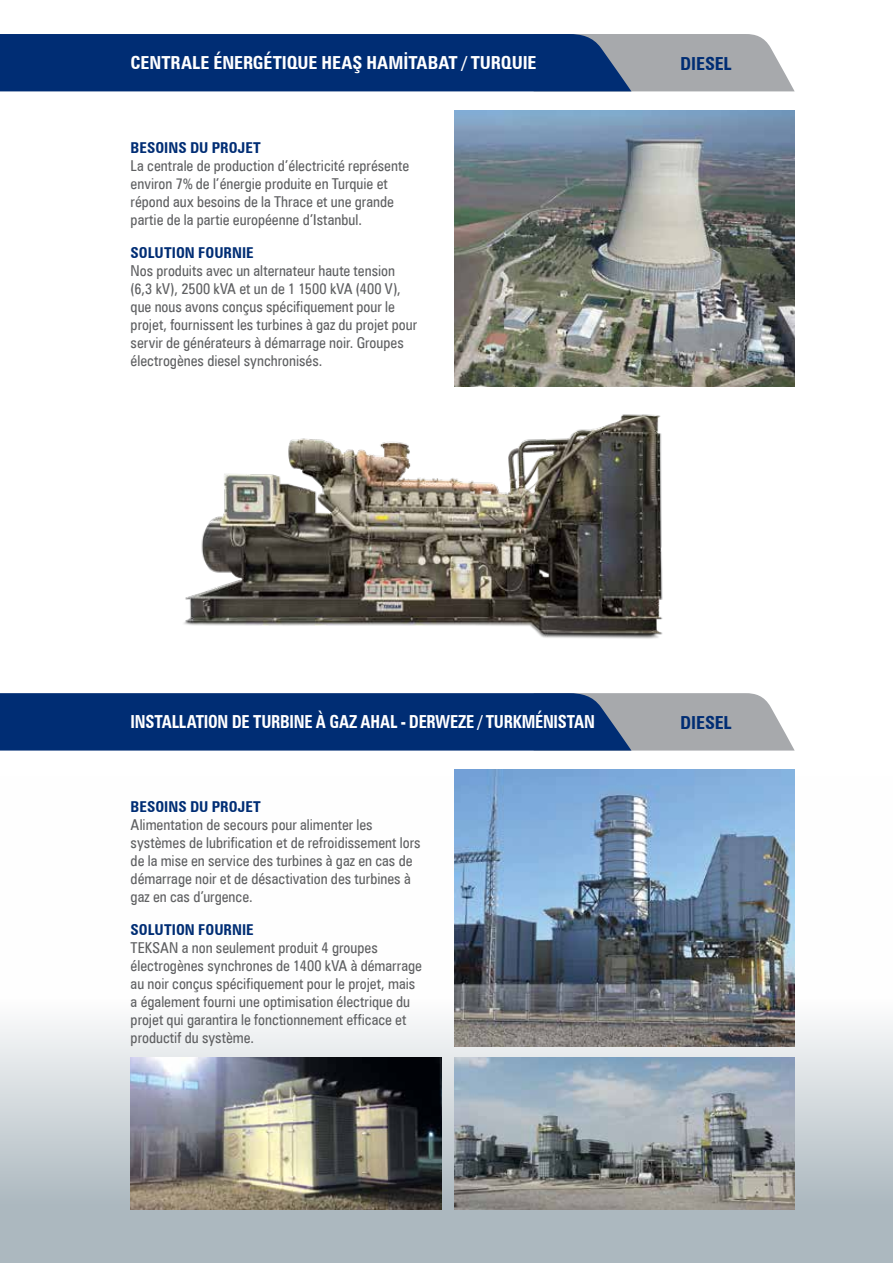
<style>
.page{position:relative;width:893px;height:1263px;background:#fff}
.page>*{position:absolute;margin:0;border:0;box-sizing:border-box;transform-origin:0 0}
.t1{font:700 condensed 18px "Zurich BT";letter-spacing:-.005em;color:#fff;scale:.91 1}
.t2{font:700 condensed 18px "Zurich BT";letter-spacing:-.005em;color:#fff}
.t3{font:700 condensed 18px "Zurich BT";letter-spacing:-.01em;color:#002d74}
.t4{font:condensed 15px/18px "Zurich BT";color:#5f6062}
.t5{font:700 condensed 15px "Zurich BT";color:#002d74}
</style>
<div class="page">
<svg style="left:0;top:1021px;width:893px;height:242px;background:#c3cbd0"></svg>
<img style="left:454px;top:770px;width:341px;height:276px">
<svg style="left:0;top:693px;width:795px;height:57px;background:#294c83"></svg>
<img style="left:454px;top:111px;width:341px;height:276px">
<svg style="left:0;top:34px;width:795px;height:57px;background:#284b82"></svg>
<img style="left:184px;top:340px;width:513px;height:299px">
<img style="left:454px;top:1057px;width:341px;height:153px">
<img style="left:131px;top:1057px;width:310px;height:153px">
<p class="t2" style="left:131px;top:52px;width:407px">CENTRALE ÉNERGÉTIQUE HEAŞ HAMİTABAT / TURQUIE</p>
<p class="t5" style="left:131px;top:139px;width:132px">BESOINS DU PROJET</p>
<p class="t4" style="left:131px;top:157px;width:280px">La centrale de production d’électricité représente environ 7% de l’énergie produite en Turquie et répond aux besoins de la Thrace et une grande partie de la partie européenne d’Istanbul.</p>
<p class="t5" style="left:131px;top:243px;width:125px">SOLUTION FOURNIE</p>
<p class="t4" style="left:131px;top:261px;width:288px">Nos produits avec un alternateur haute tension (6,3 kV), 2500 kVA et un de 1 1500 kVA (400 V), que nous avons conçus spécifiquement pour le projet, fournissent les turbines à gaz du projet pour servir de générateurs à démarrage noir. Groupes électrogènes diesel synchronisés.</p>
<p class="t3" style="left:680px;top:52px;width:53px">DIESEL</p>
<p class="t1" style="left:131px;top:711px;width:512px">INSTALLATION DE TURBINE À GAZ AHAL - DERWEZE / TURKMÉNISTAN</p>
<p class="t5" style="left:131px;top:798px;width:132px">BESOINS DU PROJET</p>
<p class="t4" style="left:131px;top:816px;width:292px">Alimentation de secours pour alimenter les systèmes de lubrification et de refroidissement lors de la mise en service des turbines à gaz en cas de démarrage noir et de désactivation des turbines à gaz en cas d’urgence.</p>
<p class="t5" style="left:131px;top:920px;width:125px">SOLUTION FOURNIE</p>
<p class="t4" style="left:131px;top:938px;width:293px">TEKSAN a non seulement produit 4 groupes électrogènes synchrones de 1400 kVA à démarrage au noir conçus spécifiquement pour le projet, mais a également fourni une optimisation électrique du projet qui garantira le fonctionnement efficace et productif du système.</p>
<p class="t3" style="left:680px;top:711px;width:53px">DIESEL</p>
</div>
